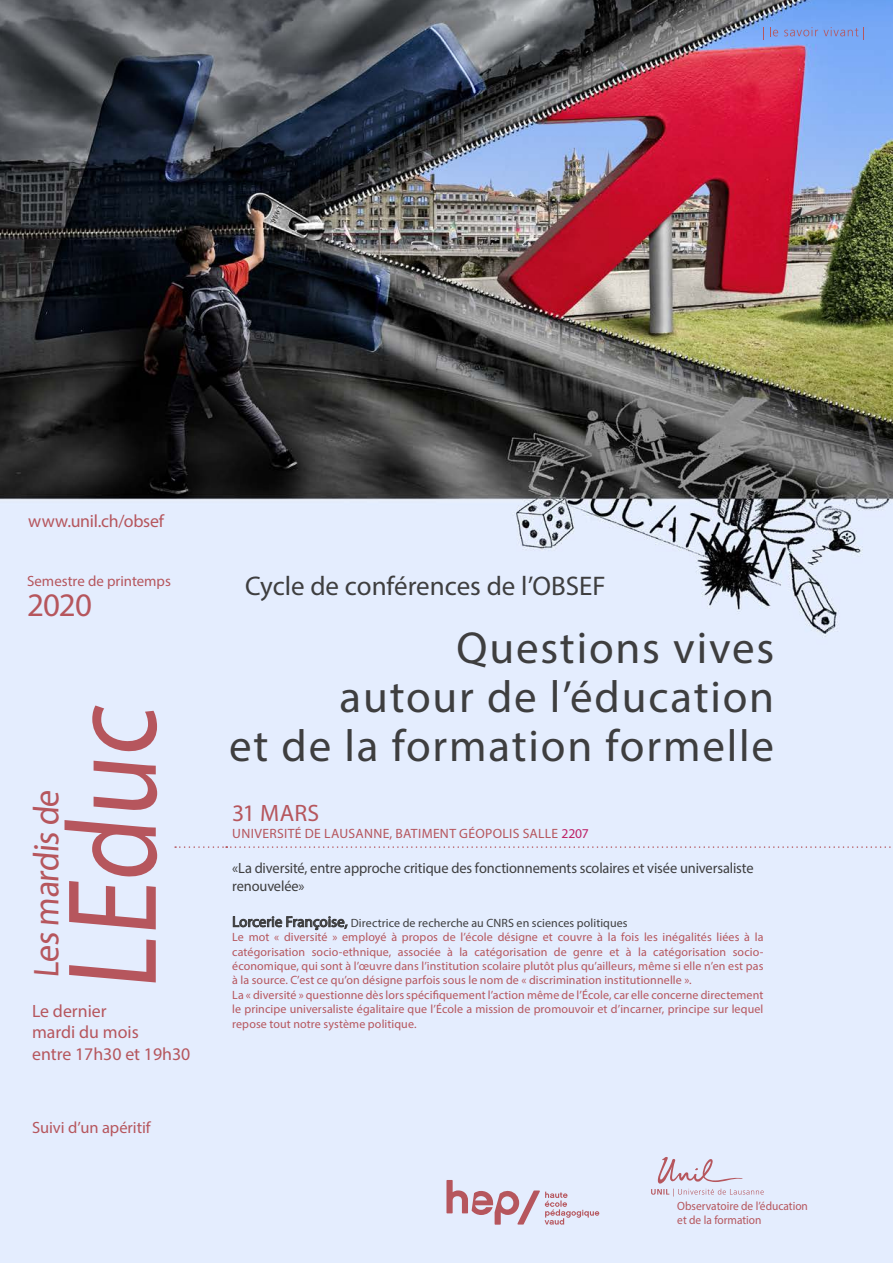
<style>
.page{position:relative;width:893px;height:1263px;background:#fff}
.page>*{position:absolute;margin:0;border:0;box-sizing:border-box;transform-origin:0 0}
.t1{font:128.55px "Myriad Pro";color:#b6565d;scale:.87 1}
.t2{font:45px "Myriad Pro";letter-spacing:.04em;color:#3e3e3f}
.t3{font:36px "Myriad Pro";color:#b6565d;scale:.96 1}
.dates{font:33px "Myriad Pro";color:#b6565d}
.t4{font:27px "Myriad Pro";color:#3e3e3f}
.EVENT_VENUE{font:23.7px "Myriad Pro";letter-spacing:.01em;color:#b6565d}
.t5{font:17.85px/21.5px "Myriad Pro";color:#b6565d}
.EVENT_VENUE-2{font:16.35px "Myriad Pro";letter-spacing:-.005em;color:#b6565d}
.discutant{font:14.85px/17.9px "Myriad Pro";letter-spacing:-.01em;color:#3e3e3f}
.dates-2{font:14.85px "Myriad Pro";color:#b6565d}
.EVENT_VENUE-3{font:13.5px "Myriad Pro";letter-spacing:.02em;color:#b6565d}
.EVENT_VENUE-4{font:12px/14.4px "Myriad Pro";letter-spacing:.005em;color:#b6565d;text-align:justify}
.discutant-2{font:12px "Myriad Pro";letter-spacing:.01em;color:#3e3e3f}
.EVENT_VENUE-5{font:12px "Myriad Pro";letter-spacing:.005em;color:#b6565d;scale:.95 1}
.s1{color:#be2166}
.s2{font-size:15px}
</style>
<div class="page">
<img style="left:0;top:0;width:893px;height:1263px">
<svg style="left:763px;top:27px;width:1px;height:12px"></svg>
<svg style="left:770px;top:27px;width:8px;height:9px"></svg>
<svg style="left:784px;top:27px;width:80px;height:12px"></svg>
<svg style="left:651px;top:1157px;width:113px;height:39px;background:#dedaea"></svg>
<svg style="left:446px;top:1180px;width:153px;height:45px;background:#d8c8d7"></svg>
<svg style="left:175px;top:846px;width:718px;height:2px"></svg>
<svg style="left:233px;top:916px;width:115px;height:14px;background:#a7adb8"></svg>
<p class="t5" style="left:28px;top:510px;width:137px">www.unil.ch/obsef</p>
<p class="dates-2" style="left:27px;top:571px;width:145px">Semestre de printemps</p>
<p class="dates" style="left:27px;top:585px;width:66px">2020</p>
<p class="t1" style="left:33px;top:991px;width:343px;rotate:-90deg">LEduc</p>
<p class="t3" style="left:24px;top:978px;width:201px;rotate:-90deg">Les mardis de</p>
<p class="t5" style="left:32px;top:1000px;width:76px">Le dernier</p>
<p class="t5" style="left:32px;top:1021px;width:160px">mardi du mois<br>entre 17h30 et 19h30</p>
<p class="EVENT_VENUE-2" style="left:32px;top:1117px;width:120px">Suivi d’un apéritif</p>
<p class="t4" style="left:245px;top:569px;width:362px">Cycle de conférences de l’OBSEF</p>
<p class="t2" style="left:456px;top:620px;width:319px">Questions vives</p>
<p class="t2" style="left:340px;top:669px;width:436px">autour de l’éducation</p>
<p class="t2" style="left:229px;top:718px;width:546px">et de la formation formelle</p>
<p class="EVENT_VENUE" style="left:232px;top:798px;width:89px">31 MARS</p>
<p class="EVENT_VENUE-3" style="left:232px;top:825px;width:358px">UNIVERSITÉ DE LAUSANNE, BATIMENT GÉOPOLIS SALLE <span class="s1">2207</span></p>
<p class="discutant" style="left:232px;top:859px;width:523px">«La diversité, entre approche critique des fonctionnements scolaires et visée universaliste renouvelée»</p>
<p class="discutant-2" style="left:232px;top:915px;width:397px"><span class="s2">Lorcerie Françoise,</span> Directrice de recherche au CNRS en sciences politiques</p>
<p class="EVENT_VENUE-4" style="left:232px;top:930px;width:533px">Le mot « diversité » employé à propos de l’école désigne et couvre à la fois les inégalités liées à la catégorisation socio-ethnique, associée à la catégorisation de genre et à la catégorisation socio&shy;économique, qui sont à l’œuvre dans l’institution scolaire plutôt plus qu’ailleurs, même si elle n’en est pas à la source. C’est ce qu’on désigne parfois sous le nom de « discrimination institutionnelle ».</p>
<p class="EVENT_VENUE-4" style="left:232px;top:987px;width:533px">La « diversité » questionne dès lors spécifiquement l’action même de l’École, car elle concerne directement le principe universaliste égalitaire que l’École a mission de promouvoir et d’incarner, principe sur lequel repose tout notre système politique.</p>
<p class="EVENT_VENUE-5" style="left:677px;top:1198px;width:139px">Observatoire de l’éducation</p>
<p class="EVENT_VENUE-5" style="left:677px;top:1213px;width:90px">et de la formation</p>
</div>
